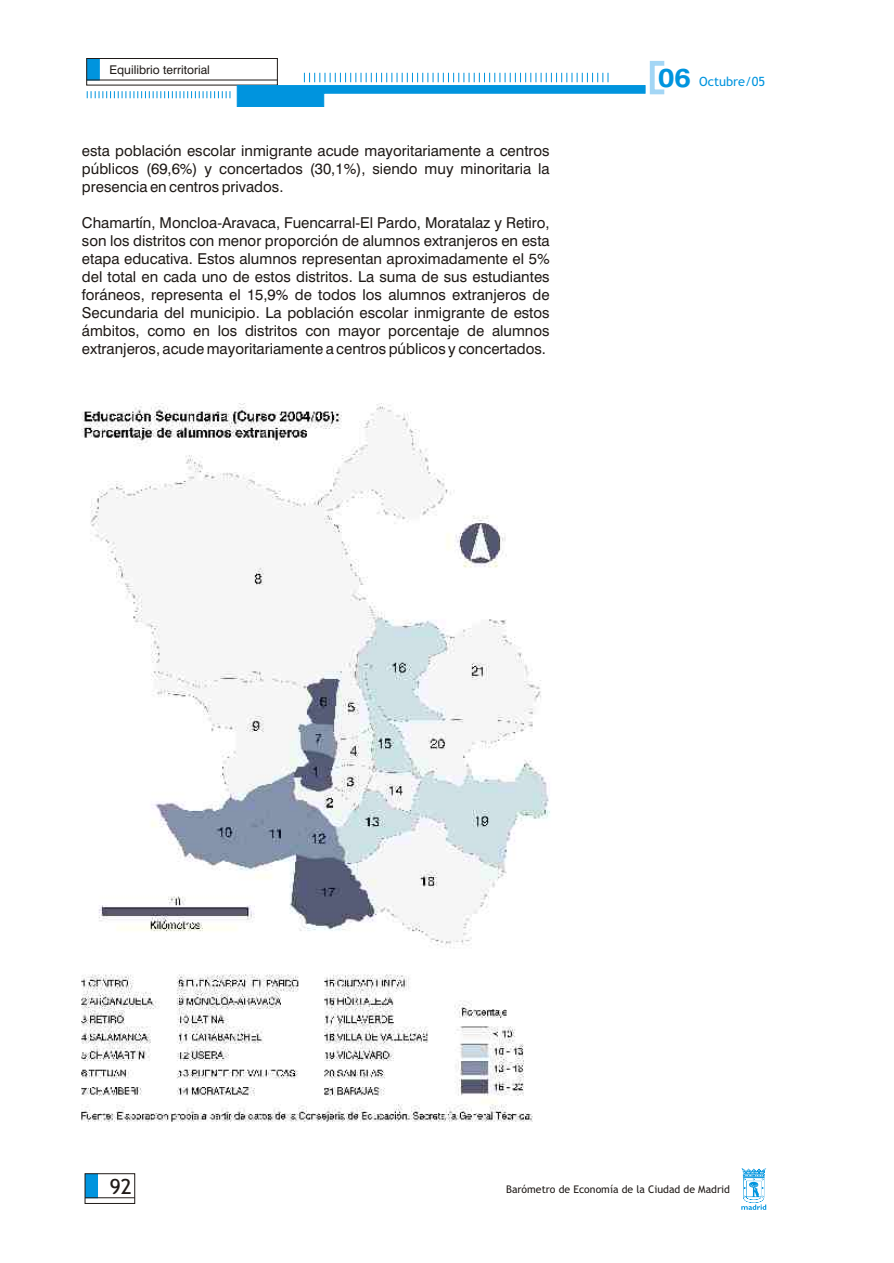
<style>
.page{position:relative;width:894px;height:1263px;background:#fff}
.page>*{position:absolute;margin:0;border:0;box-sizing:border-box;transform-origin:0 0}
.t1{font:21px "Trebuchet MS";color:#1f1a17}
.t2{font:15px/18px "Swis 721 BT";color:#1f1a17;text-align:justify}
.t3{font:12.75px "Trebuchet MS";color:#0094de}
.t4{font:12px "Swis 721 BT";color:#1f1a17}
.t5{font:10.5px "Trebuchet MS";color:#1f1a17}
.s1{font-family:"Swis 721 BT";font-weight:700;font-size:26.4px}
</style>
<div class="page">
<svg style="left:741px;top:1168px;width:25px;height:42px"></svg>
<svg style="left:88px;top:60px;width:12px;height:20px"></svg>
<hr style="left:87px;top:80px;width:190px;height:1px;background:#1f1a17">
<div style="left:86px;top:58px;width:192px;height:28px;border:1px solid #1f1a17"></div>
<svg style="left:87px;top:91px;width:144px;height:7px"></svg>
<svg style="left:87px;top:1175px;width:11px;height:22px"></svg>
<hr style="left:85px;top:1197px;width:50px;height:1px;background:#1f1a17">
<div style="left:85px;top:1173px;width:50px;height:31px;border:1px solid #1f1a17"></div>
<div style="left:650px;top:61px;width:17px;height:33px;border:5px solid #a3d6f5"></div>
<svg style="left:237px;top:73px;width:409px;height:34px"></svg>
<img style="left:81px;top:403px;width:469px;height:719px">
<p class="t4" style="left:109px;top:65px;width:102px">Equilibrio territorial</p>
<p class="t2" style="left:82px;top:143px;width:469px">esta población escolar inmigrante acude mayoritariamente a centros públicos (69,6%) y concertados (30,1%), siendo muy minoritaria la presencia en centros privados.</p>
<p class="t2" style="left:82px;top:215px;width:469px">Chamartín, Moncloa-Aravaca, Fuencarral-El Pardo, Moratalaz y Retiro, son los distritos con menor proporción de alumnos extranjeros en esta etapa educativa. Estos alumnos representan aproximadamente el 5% del total en cada uno de estos distritos. La suma de sus estudiantes foráneos, representa el 15,9% de todos los alumnos extranjeros de Secundaria del municipio. La población escolar inmigrante de estos ámbitos, como en los distritos con mayor porcentaje de alumnos extranjeros, acude mayoritariamente a centros públicos y concertados.</p>
<p class="t3" style="left:658px;top:77px;width:109px"><span class="s1">06</span> Octubre/05</p>
<h1 class="t1" style="left:110px;top:1179px;width:24px">92</h1>
<p class="t5" style="left:506px;top:1185px;width:225px">Barómetro de Economía de la Ciudad de Madrid</p>
</div>
